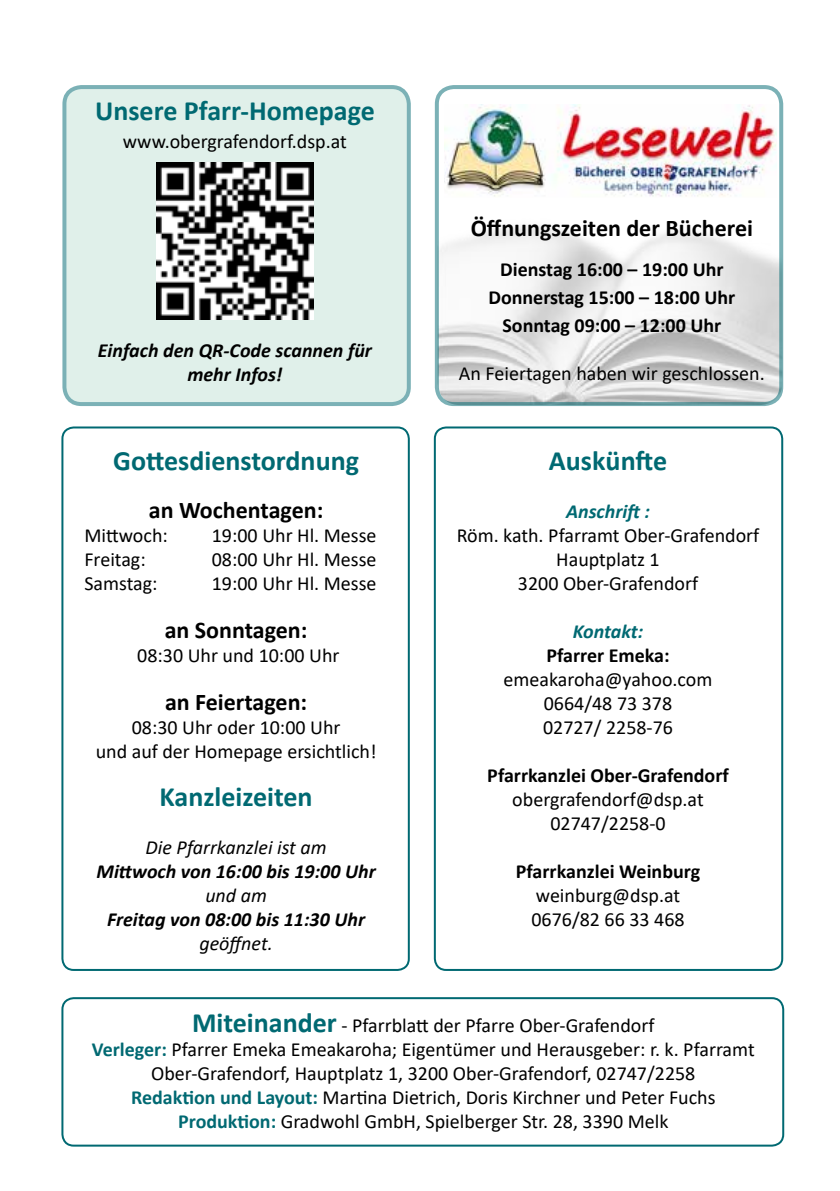
<style>
.page{position:relative;width:840px;height:1191px;background:#fff}
.page>*{position:absolute;margin:0;border:0;box-sizing:border-box;transform-origin:0 0}
.t1{font:700 28px "Calibri";color:#006972}
.t2{font:700 24px "Calibri";color:#000}
.t3{font:20px/24px "Calibri";color:#000;text-align:center}
.t4{font:700 20px/28px "Calibri";color:#000;text-align:center}
.t5{font:italic 700 20px/24px "Calibri";color:#000;text-align:center}
.t6{font:italic 20px "Calibri";color:#000}
.t7{font:italic 700 20px "Calibri";color:#006972}
.s1{font-weight:700;font-size:28px;color:#006972}
.s2{font-weight:700;color:#006972}
</style>
<div class="page">
<div style="left:61px;top:997px;width:722px;height:149px;border:2px solid #006972;border-radius:11px"></div>
<div style="left:433px;top:426px;width:349px;height:545px;border:2px solid #006972;border-radius:11px"></div>
<div style="left:61px;top:426px;width:348px;height:545px;border:2px solid #006972;border-radius:11px"></div>
<img style="left:439px;top:225px;width:343px;height:180px">
<div style="left:434px;top:85px;width:348px;height:321px;border:4px solid #006972;border-radius:17px"></div>
<div style="left:64px;top:87px;width:344px;height:317px;background:#e0f0ea;border-radius:17px"></div>
<div style="left:62px;top:85px;width:348px;height:321px;border:4px solid #006972;border-radius:17px"></div>
<img style="left:444px;top:105px;width:332px;height:92px">
<img style="left:156px;top:163px;width:157px;height:157px">
<h1 class="t1" style="left:95px;top:91px;width:281px">Unsere Pfarr-Homepage</h1>
<p class="t3" style="left:123px;top:129px;width:225px">www.obergrafendorf.dsp.at</p>
<p class="t5" style="left:98px;top:337px;width:275px">Einfach den QR-Code scannen für mehr Infos!</p>
<h1 class="t1" style="left:113px;top:441px;width:247px">Gottesdienstordnung</h1>
<p class="t2" style="left:149px;top:493px;width:176px">an Wochentagen:</p>
<p class="t3" style="left:84px;top:523px;width:85px">Mittwoch:</p>
<p class="t3" style="left:212px;top:523px;width:166px">19:00 Uhr Hl. Messe</p>
<p class="t3" style="left:84px;top:547px;width:63px">Freitag:</p>
<p class="t3" style="left:212px;top:547px;width:166px">08:00 Uhr Hl. Messe</p>
<p class="t3" style="left:84px;top:571px;width:75px">Samstag:</p>
<p class="t3" style="left:212px;top:571px;width:166px">19:00 Uhr Hl. Messe</p>
<p class="t2" style="left:165px;top:613px;width:144px">an Sonntagen:</p>
<p class="t3" style="left:137px;top:643px;width:204px">08:30 Uhr und 10:00 Uhr</p>
<p class="t2" style="left:165px;top:685px;width:144px">an Feiertagen:</p>
<p class="t3" style="left:96px;top:715px;width:282px">08:30 Uhr oder 10:00 Uhr<br>und auf der Homepage ersichtlich!</p>
<h1 class="t1" style="left:159px;top:777px;width:154px">Kanzleizeiten</h1>
<p class="t6" style="left:145px;top:833px;width:182px">Die Pfarrkanzlei ist am</p>
<p class="t5" style="left:96px;top:859px;width:280px">Mittwoch von 16:00 bis 19:00 Uhr</p>
<p class="t6" style="left:205px;top:881px;width:63px">und am</p>
<p class="t5" style="left:107px;top:907px;width:259px">Freitag von 08:00 bis 11:30 Uhr</p>
<p class="t6" style="left:199px;top:929px;width:75px">geöffnet.</p>
<p class="t2" style="left:470px;top:211px;width:284px">Öffnungszeiten der Bücherei</p>
<p class="t4" style="left:488px;top:255px;width:248px">Dienstag 16:00 – 19:00 Uhr<br>Donnerstag 15:00 – 18:00 Uhr<br>Sonntag 09:00 – 12:00 Uhr</p>
<p class="t3" style="left:458px;top:360px;width:307px">An Feiertagen haben wir geschlossen.</p>
<h1 class="t1" style="left:548px;top:441px;width:120px">Auskünfte</h1>
<p class="t7" style="left:565px;top:497px;width:85px">Anschrift :</p>
<p class="t3" style="left:456px;top:523px;width:304px">Röm. kath. Pfarramt Ober-Grafendorf<br>Hauptplatz 1<br>3200 Ober-Grafendorf</p>
<p class="t7" style="left:572px;top:617px;width:72px">Kontakt:</p>
<p class="t4" style="left:546px;top:641px;width:125px">Pfarrer Emeka:</p>
<p class="t3" style="left:503px;top:667px;width:210px">emeakaroha@yahoo.com<br>0664/48 73 378<br>02727/ 2258-76</p>
<p class="t4" style="left:487px;top:761px;width:243px">Pfarrkanzlei Ober-Grafendorf</p>
<p class="t3" style="left:512px;top:787px;width:193px">obergrafendorf@dsp.at<br>02747/2258-0</p>
<p class="t4" style="left:515px;top:857px;width:186px">Pfarrkanzlei Weinburg</p>
<p class="t3" style="left:531px;top:883px;width:155px;text-align:left">weinburg@dsp.at<br>0676/82 66 33 468</p>
<p class="t3" style="left:92px;top:1012px;width:664px"><span class="s1">Miteinander</span> - Pfarrblatt der Pfarre Ober-Grafendorf<br><span class="s2">Verleger:</span> Pfarrer Emeka Emeakaroha; Eigentümer und Herausgeber: r. k. Pfarramt Ober-Grafendorf, Hauptplatz 1, 3200 Ober-Grafendorf, 02747/2258<br><span class="s2">Redaktion und Layout:</span> Martina Dietrich, Doris Kirchner und Peter Fuchs <span class="s2">Produktion:</span> Gradwohl GmbH, Spielberger Str. 28, 3390 Melk</p>
</div>
